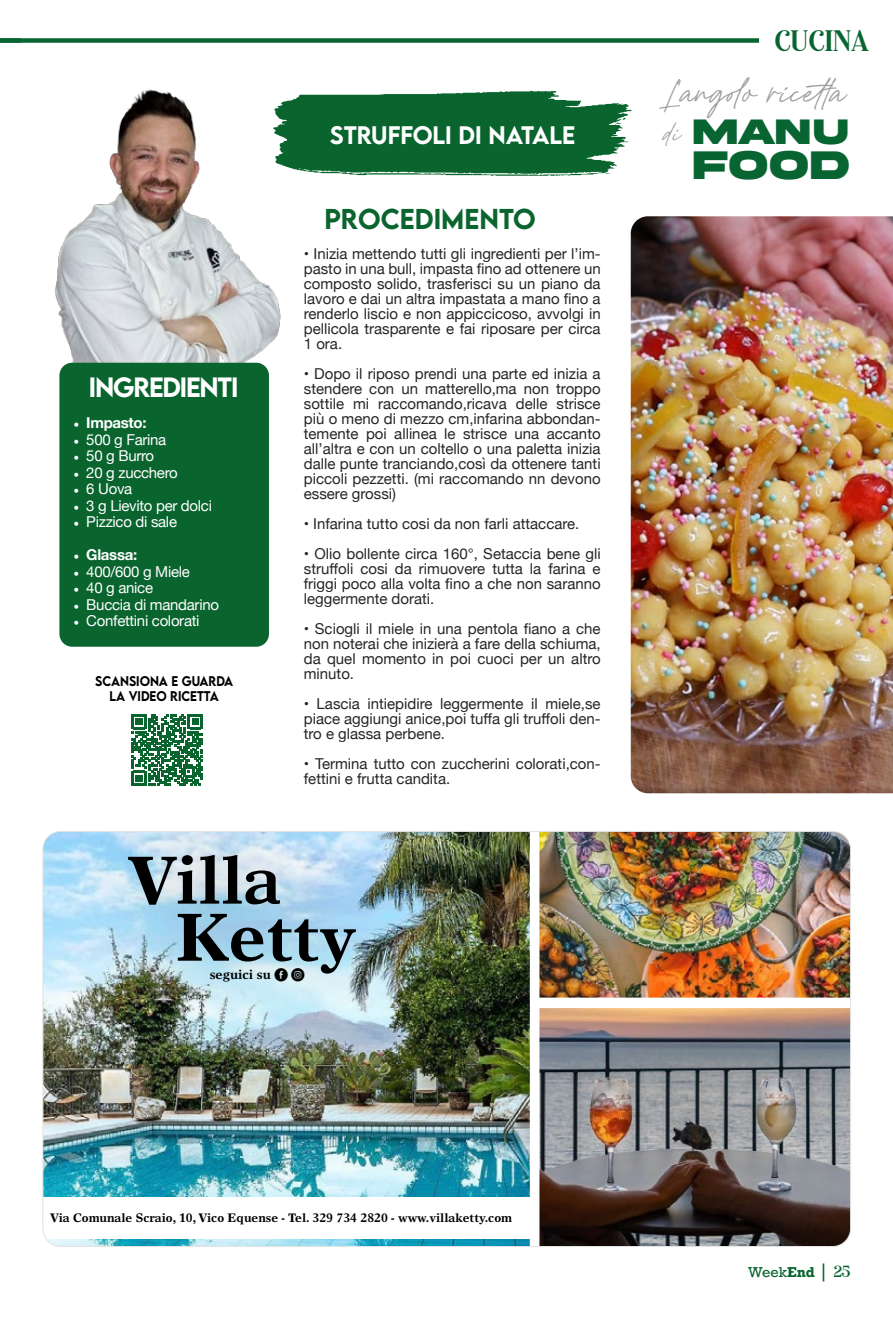
<style>
.page{position:relative;width:893px;height:1319px;background:#fff}
.page>*{position:absolute;margin:0;border:0;box-sizing:border-box;transform-origin:0 0}
.t1{font:700 42.15px "Akira Expanded Super";color:#086531}
.t2{font:40.5px "Golden Hopes PERSONALUSEONLY";color:#9d9d9c}
.t3{font:700 37.35px "Akira Expanded Super";color:#086531}
.t4{font:33px "Mandalika DEMO";color:#086531}
.t5{font:500 25.5px "LEMONMILK";color:#09642e}
.t6{font:500 24.75px "LEMONMILK";letter-spacing:-.05em;color:#fff}
.t7{font:500 22.5px "LEMONMILK";color:#fff}
.t8{font:15px/15px "Helvetica Neue";color:#262627;text-align:justify}
.t9{font:15px "Helvetica Neue";letter-spacing:-.02em;color:#fff}
.t10{font:700 15px "Helvetica Neue";letter-spacing:-.02em;color:#fff}
.t11{font:13.5px "Rockwell";color:#09642e}
.t12{font:700 13.05px "Times Europa";color:#000}
.t13{font:500 12.45px "LEMONMILK";color:#000;scale:.93 1}
.t14{font:700 12.3px "Times Europa";color:#000}
.s1{font-family:"Minion Pro"}
.s2{font-family:"Golden Hopes PERSONALUSEONLY";font-weight:400;font-size:28.95px;color:#9d9d9c}
.s3{font-family:"Social Media Circled";font-weight:400}
.s4{font-weight:700}
.s5{font-size:18px}
.s6{font-family:"Mandalika DEMO";font-size:18px}
</style>
<div class="page">
<div style="left:0;top:38px;width:759px;height:5px;background:#086531"></div>
<img style="left:55px;top:89px;width:226px;height:273px">
<img style="left:45px;top:832px;width:485px;height:414px">
<img style="left:43px;top:832px;width:423px;height:251px">
<svg style="left:128px;top:855px;width:152px;height:49px"></svg>
<svg style="left:178px;top:913px;width:178px;height:60px"></svg>
<div style="left:43px;top:1197px;width:505px;height:41px;background:#fff"></div>
<img style="left:539px;top:1008px;width:312px;height:238px">
<img style="left:539px;top:832px;width:310px;height:165px">
<svg style="left:273px;top:91px;width:359px;height:85px"></svg>
<div style="left:59px;top:362px;width:210px;height:284px;background:#09642e;border-radius:13px"></div>
<img style="left:631px;top:216px;width:262px;height:577px">
<svg style="left:131px;top:714px;width:72px;height:71px"></svg>
<h3 class="t6" style="left:89px;top:371px;width:61px">INGRED</h3>
<h3 class="t6" style="left:180px;top:371px;width:60px">IENTI</h3>
<p class="t10" style="left:74px;top:411px;width:75px"><span class="s1">•</span> Impasto:</p>
<p class="t9" style="left:74px;top:428px;width:94px"><span class="s1">•</span> 500 g Farina</p>
<p class="t9" style="left:74px;top:445px;width:82px"><span class="s1">•</span> 50 g Burro</p>
<p class="t9" style="left:74px;top:461px;width:106px"><span class="s1">•</span> 20 g zucchero</p>
<p class="t9" style="left:74px;top:478px;width:60px"><span class="s1">•</span> 6 Uova</p>
<p class="t9" style="left:74px;top:494px;width:140px"><span class="s1">•</span> 3 g Lievito per dolci</p>
<p class="t9" style="left:74px;top:511px;width:105px"><span class="s1">•</span> Pizzico di sale</p>
<p class="t10" style="left:74px;top:543px;width:65px"><span class="s1">•</span> Glassa:</p>
<p class="t9" style="left:74px;top:560px;width:118px"><span class="s1">•</span> 400/600 g Miele</p>
<p class="t9" style="left:74px;top:577px;width:81px"><span class="s1">•</span> 40 g anice</p>
<p class="t9" style="left:74px;top:593px;width:147px"><span class="s1">•</span> Buccia di mandarino</p>
<p class="t9" style="left:74px;top:610px;width:127px"><span class="s1">•</span> Confettini colorati</p>
<p class="t13" style="left:95px;top:672px;width:10px">SCAN</p>
<p class="t13" style="left:129px;top:672px;width:23px">SIONA</p>
<p class="t13" style="left:171px;top:672px;width:32px">E GUARDA</p>
<p class="t13" style="left:110px;top:687px;width:44px">LA VIDEO</p>
<p class="t13" style="left:170px;top:687px;width:53px">RICETTA</p>
<h3 class="t7" style="left:330px;top:120px;width:247px">STRUFFOLI DI NATALE</h3>
<h3 class="t5" style="left:325px;top:202px;width:19px">PROCED</h3>
<h3 class="t5" style="left:434px;top:202px;width:27px">IMEN</h3>
<h3 class="t5" style="left:499px;top:202px;width:36px">TO</h3>
<p class="t8" style="left:304px;top:247px;width:298px">• Inizia mettendo tutti gli ingredienti per l’im&shy;pasto in una bull, impasta fino ad ottenere un composto solido, trasferisci su un piano da lavoro e dai un altra impastata a mano fino a renderlo liscio e non appiccicoso, avvolgi in pellicola trasparente e fai riposare per circa 1 ora.</p>
<p class="t8" style="left:304px;top:367px;width:298px">• Dopo il riposo prendi una parte ed inizia a stendere con un matterello,ma non troppo sottile mi raccomando,ricava delle strisce più o meno di mezzo cm,infarina abbondan&shy;temente poi allinea le strisce una accanto all’altra e con un coltello o una paletta inizia dalle punte tranciando,così da ottenere tanti piccoli pezzetti. (mi raccomando nn devono essere grossi)</p>
<p class="t8" style="left:304px;top:517px;width:277px">• Infarina tutto cosi da non farli attaccare.</p>
<p class="t8" style="left:304px;top:547px;width:298px">• Olio bollente circa 160°, Setaccia bene gli struffoli cosi da rimuovere tutta la farina e friggi poco alla volta fino a che non saranno leggermente dorati.</p>
<p class="t8" style="left:304px;top:622px;width:298px">• Sciogli il miele in una pentola fiano a che non noterai che inizierà a fare della schiuma, da quel momento in poi cuoci per un altro minuto.</p>
<p class="t8" style="left:304px;top:697px;width:298px">• Lascia intiepidire leggermente il miele,se piace aggiungi anice,poi tuffa gli truffoli den&shy;tro e glassa perbene.</p>
<p class="t8" style="left:304px;top:757px;width:298px">• Termina tutto con zuccherini colorati,con&shy;fettini e frutta candita.</p>
<h3 class="t4" style="left:774px;top:21px;width:96px">CUCINA</h3>
<h2 class="t2" style="left:664px;top:65px;width:184px">L'angolo ricetta</h2>
<h3 class="t3" style="left:664px;top:114px;width:185px"><span class="s2">di</span> MANU</h3>
<h1 class="t1" style="left:694px;top:145px;width:157px">FOOD</h1>
<p class="t12" style="left:210px;top:966px;width:97px">seguici su <span class="s3">E Q</span></p>
<p class="t14" style="left:50px;top:1209px;width:464px">Via Comunale Scraio, 10, Vico Equense - Tel. 329 734 2820 - www.villaketty.com</p>
<p class="t11" style="left:748px;top:1263px;width:104px">Week<span class="s4">End</span> <span class="s5">|</span> <span class="s6">25</span></p>
</div>
